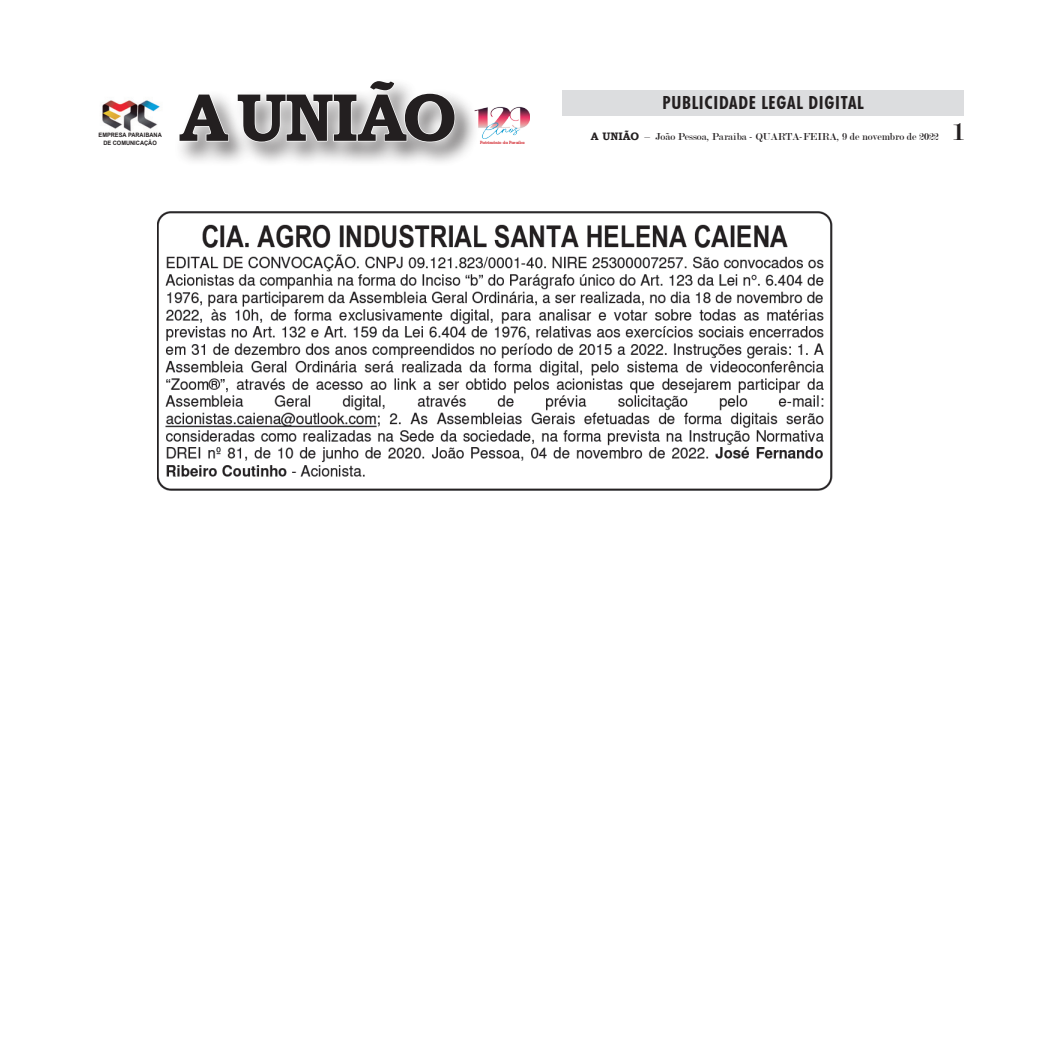
<style>
.page{position:relative;width:1063px;height:1063px;background:#fff}
.page>*{position:absolute;margin:0;border:0;box-sizing:border-box;transform-origin:0 0}
.t1{font:700 68px "Bookman Old Style";letter-spacing:-.04em;color:#231f20}
.t2{font:26.5px "Modern";color:#231f20}
.t3{font:700 condensed 18px "Futura BT";letter-spacing:.04em;color:#231f20}
.t4{font:10.75px "Modern";color:#231f20}
.Legenda{font:700 6px "Arial";color:#231f20;scale:.95 1}
.Legenda-2{font:700 4.5px "Geometric Slab 703 BT";color:#d1232a;scale:.95 1}
.s1{font-family:"Bookman Old Style";font-weight:700}
</style>
<div class="page">
<div style="left:174px;top:78px;width:306px;height:89px;background:#231f20;opacity:.75"></div>
<div style="left:163px;top:67px;width:307px;height:91px;background:#fff;opacity:.75"></div>
<svg style="left:178px;top:93px;width:52px;height:49px"></svg>
<svg style="left:236px;top:80px;width:220px;height:63px"></svg>
<img style="left:474px;top:106px;width:56px;height:32px">
<img style="left:102px;top:93px;width:68px;height:39px">
<div style="left:562px;top:90px;width:402px;height:25px;background:#dcdddf"></div>
<img style="left:157px;top:211px;width:676px;height:279px">
<p class="Legenda" style="left:99px;top:131px;width:68px">EMPRESA PARAIBANA</p>
<p class="Legenda" style="left:103px;top:138px;width:58px">DE COMUNICAÇÃO</p>
<p class="t1" style="left:179px;top:68px;width:279px">A UNIÃO</p>
<p class="Legenda-2" style="left:480px;top:139px;width:48px">Patrimônio da Paraíba</p>
<p class="t3" style="left:663px;top:92px;width:203px">PUBLICIDADE LEGAL DIGITAL</p>
<p class="t4" style="left:591px;top:131px;width:350px"><span class="s1">A UNIÃO</span> – João Pessoa, Paraíba - QUARTA-FEIRA, 9 de novembro de 2022</p>
<p class="t2" style="left:952px;top:118px;width:14px">1</p>
</div>
